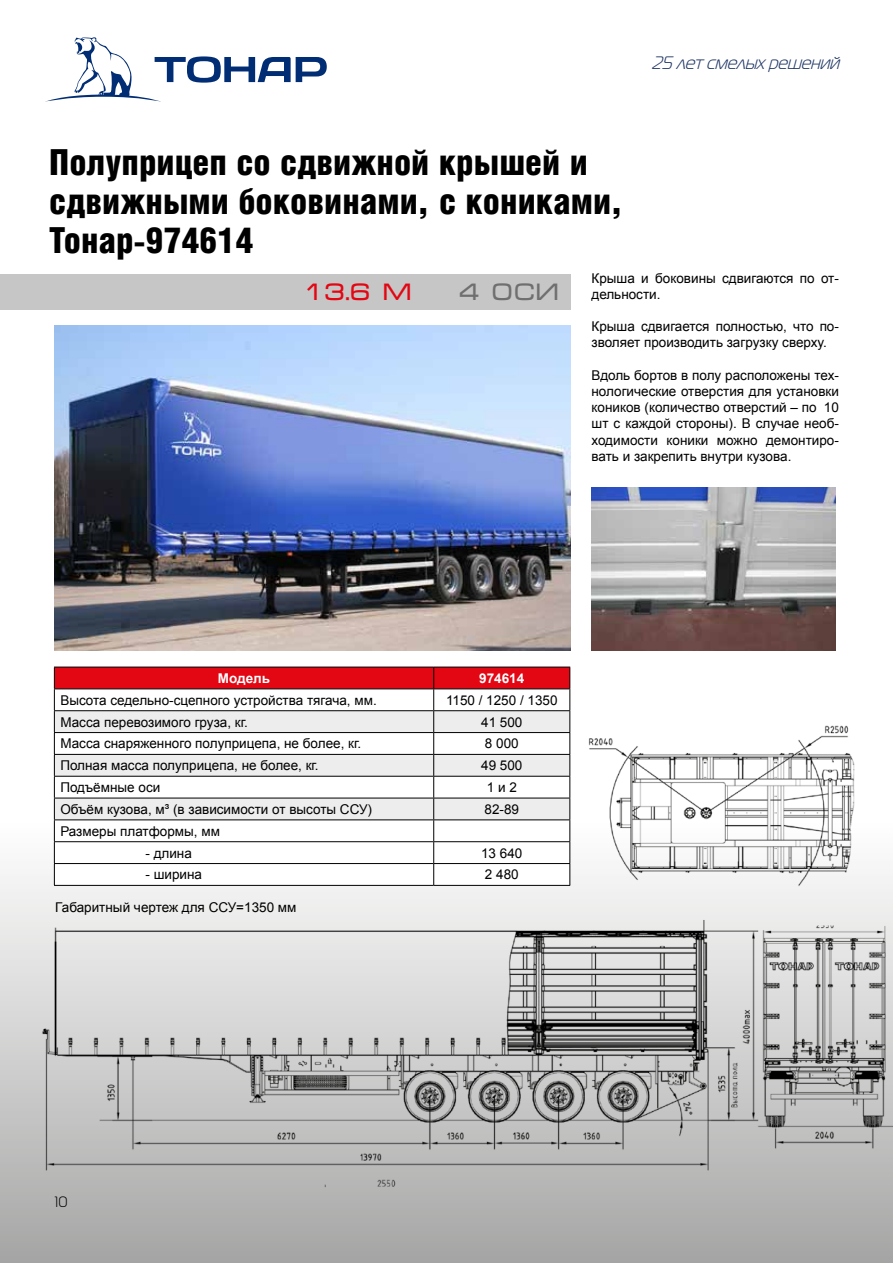
<style>
.page{position:relative;width:893px;height:1263px;background:#fff}
.page>*{position:absolute;margin:0;border:0;box-sizing:border-box;transform-origin:0 0}
.t1{font:900 36px/39px "Helios Cond";color:#000}
.t2{font:24px "Micra C";color:#e30613}
.t3{font:24px "Micra C";color:#706f6f}
.t4{font:italic 18px "Magistral C";color:#1f3664}
.t5{font:15px "Magistral C";color:#000}
.t6{font:13.5px/16.2px "Arial";color:#000}
.t7{font:700 13.5px "Arial";color:#fff}
</style>
<div class="page">
<div style="left:0;top:641px;width:893px;height:622px;background:linear-gradient(to bottom,#fff,#aeaeae)"></div>
<img style="left:54px;top:326px;width:516px;height:325px">
<img style="left:11px;top:920px;width:747px;height:267px">
<img style="left:739px;top:925px;width:154px;height:235px">
<img style="left:585px;top:711px;width:273px;height:233px">
<svg style="left:54px;top:667px;width:516px;height:218px"></svg>
<hr style="left:54px;top:885px;width:380px;height:1px;background:#000">
<hr style="left:434px;top:885px;width:136px;height:1px;background:#000">
<div style="left:0;top:275px;width:570px;height:35px;background:#c6c6c6"></div>
<img style="left:591px;top:487px;width:244px;height:164px">
<svg style="left:45px;top:37px;width:282px;height:65px"></svg>
<h3 class="t4" style="left:651px;top:53px;width:195px">25 летсмелыхрешений</h3>
<h1 class="t1" style="left:49px;top:142px;width:575px">Полуприцеп со сдвижной крышей и сдвижными боковинами, с кониками,<br>Тонар-974614</h1>
<p class="t6" style="left:591px;top:270px;width:249px">Крыша и боковины сдвигаются по от&shy;дельности.</p>
<p class="t6" style="left:591px;top:318px;width:249px">Крыша сдвигается полностью, что по&shy;зволяет производить загрузку сверху.</p>
<p class="t6" style="left:591px;top:367px;width:249px;text-align:justify">Вдоль бортов в полу расположены тех&shy;нологические отверстия для установки коников (количество отверстий – по 10 шт с каждой стороны). В случае необ&shy;ходимости коники можно демонтиро&shy;вать и закрепить внутри кузова.</p>
<h2 class="t2" style="left:302px;top:281px;width:112px">13.6 м</h2>
<h2 class="t3" style="left:458px;top:281px;width:102px">4 оси</h2>
<p class="t7" style="left:218px;top:669px;width:54px">Модель</p>
<p class="t7" style="left:479px;top:669px;width:47px">974614</p>
<p class="t6" style="left:60px;top:692px;width:318px">Высота седельно-сцепного устройства тягача, мм.</p>
<p class="t6" style="left:446px;top:692px;width:113px">1150 / 1250 / 1350</p>
<p class="t6" style="left:60px;top:714px;width:189px">Масса перевозимого груза, кг.</p>
<p class="t6" style="left:481px;top:714px;width:43px">41 500</p>
<p class="t6" style="left:60px;top:736px;width:302px">Масса снаряженного полуприцепа, не более, кг.</p>
<p class="t6" style="left:485px;top:736px;width:35px">8 000</p>
<p class="t6" style="left:60px;top:757px;width:260px">Полная масса полуприцепа, не более, кг.</p>
<p class="t6" style="left:481px;top:757px;width:43px">49 500</p>
<p class="t6" style="left:60px;top:779px;width:101px">Подъёмные оси</p>
<p class="t6" style="left:487px;top:779px;width:32px">1 и 2</p>
<p class="t6" style="left:60px;top:801px;width:313px">Объём кузова, м³ (в зависимости от высоты ССУ)</p>
<p class="t6" style="left:484px;top:801px;width:36px">82-89</p>
<p class="t6" style="left:60px;top:823px;width:161px">Размеры платформы, мм</p>
<p class="t6" style="left:145px;top:845px;width:48px">- длина</p>
<p class="t6" style="left:481px;top:845px;width:43px">13 640</p>
<p class="t6" style="left:145px;top:867px;width:58px">- ширина</p>
<p class="t6" style="left:485px;top:867px;width:35px">2 480</p>
<p class="t6" style="left:55px;top:899px;width:243px">Габаритный чертеж для ССУ=1350 мм</p>
<p class="t5" style="left:55px;top:1194px;width:14px">10</p>
</div>
